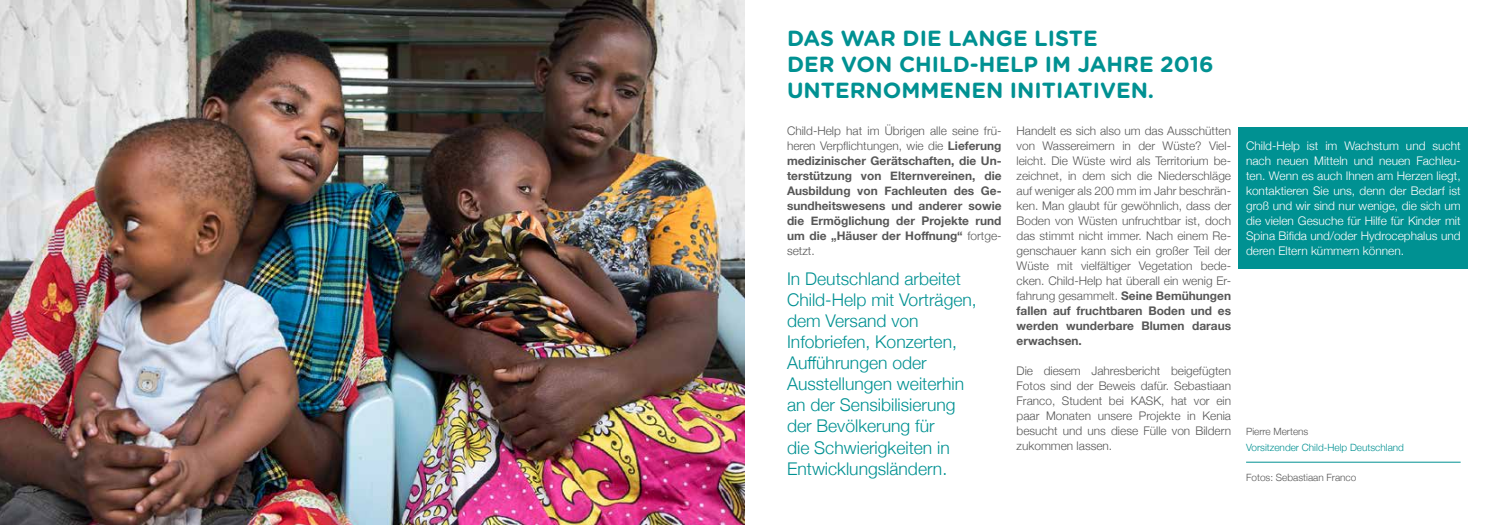
<style>
.page{position:relative;width:1489px;height:525px;background:#fff}
.page>*{position:absolute;margin:0;border:0;box-sizing:border-box;transform-origin:0 0}
.t1{font:700 21.88px/26.2px "Gotham Rounded";color:#009192}
.t2{font:300 17.5px/21px "Helvetica Neue";color:#009192}
.t3{font:300 11.88px/15px "Helvetica Neue";color:#575757;text-align:justify}
.t4{font:700 11.88px/15px "Helvetica Neue";color:#575757;text-align:justify}
.t5{font:300 11.88px/15px "Helvetica Neue";color:#fff;text-align:justify}
.t6{font:300 10px "Helvetica Neue";color:#575757}
.t7{font:300 10px "Helvetica Neue";color:#009192}
.s1{font-weight:300}
.s2{font-weight:700}
</style>
<div class="page">
<div style="left:1238px;top:127px;width:229px;height:141px;background:#009192"></div>
<img style="left:0;top:0;width:744px;height:524px">
<hr style="left:1245px;top:461px;width:215px;height:1px;background:#009192">
<h1 class="t1" style="left:787px;top:24px;width:428px">DAS WAR DIE LANGE LISTE<br>DER VON CHILD-HELP IM JAHRE 2016<br>UNTERNOMMENEN INITIATIVEN.</h1>
<p class="t4" style="left:787px;top:124px;width:216px"><span class="s1">Child-Help hat im Übrigen alle seine frü&shy;heren Verpflichtungen, wie die</span> Lieferung medizinischer Gerätschaften, die Un&shy;terstützung von Elternvereinen, die Ausbildung von Fachleuten des Ge&shy;sundheitswesens und anderer sowie die Ermöglichung der Projekte rund um die „Häuser der Hoffnung“ <span class="s1">fortge&shy;setzt.</span></p>
<h2 class="t2" style="left:787px;top:267px;width:191px">In Deutschland arbeitet<br>Child-Help mit Vorträgen, dem Versand von<br>Infobriefen, Konzerten,<br>Aufführungen oder<br>Ausstellungen weiterhin an der Sensibilisierung der Bevölkerung für<br>die Schwierigkeiten in<br>Entwicklungsländern.</h2>
<p class="t3" style="left:1016px;top:122px;width:216px">Handelt es sich also um das Ausschütten von Wassereimern in der Wüste? Viel&shy;leicht. Die Wüste wird als Territorium be&shy;zeichnet, in dem sich die Niederschläge auf weniger als 200 mm im Jahr beschrän&shy;ken. Man glaubt für gewöhnlich, dass der Boden von Wüsten unfruchtbar ist, doch das stimmt nicht immer. Nach einem Re&shy;genschauer kann sich ein großer Teil der Wüste mit vielfältiger Vegetation bede&shy;cken. Child-Help hat überall ein wenig Er&shy;fahrung gesammelt. <span class="s2">Seine Bemühungen fallen auf fruchtbaren Boden und es werden wunderbare Blumen daraus erwachsen.</span></p>
<p class="t3" style="left:1016px;top:362px;width:216px">Die diesem Jahresbericht beigefügten Fotos sind der Beweis dafür. Sebastiaan Franco, Student bei KASK, hat vor ein paar Monaten unsere Projekte in Kenia besucht und uns diese Fülle von Bildern zukommen lassen.</p>
<p class="t5" style="left:1245px;top:137px;width:216px">Child-Help ist im Wachstum und sucht nach neuen Mitteln und neuen Fachleu&shy;ten. Wenn es auch Ihnen am Herzen liegt, kontaktieren Sie uns, denn der Bedarf ist groß und wir sind nur wenige, die sich um die vielen Gesuche für Hilfe für Kinder mit Spina Bifida und/oder Hydrocephalus und deren Eltern kümmern können.</p>
<p class="t6" style="left:1245px;top:423px;width:64px">Pierre Mertens</p>
<p class="t7" style="left:1245px;top:438px;width:159px">Vorsitzender Child-Help Deutschland</p>
<p class="t6" style="left:1245px;top:468px;width:112px">Fotos: Sebastiaan Franco</p>
</div>
